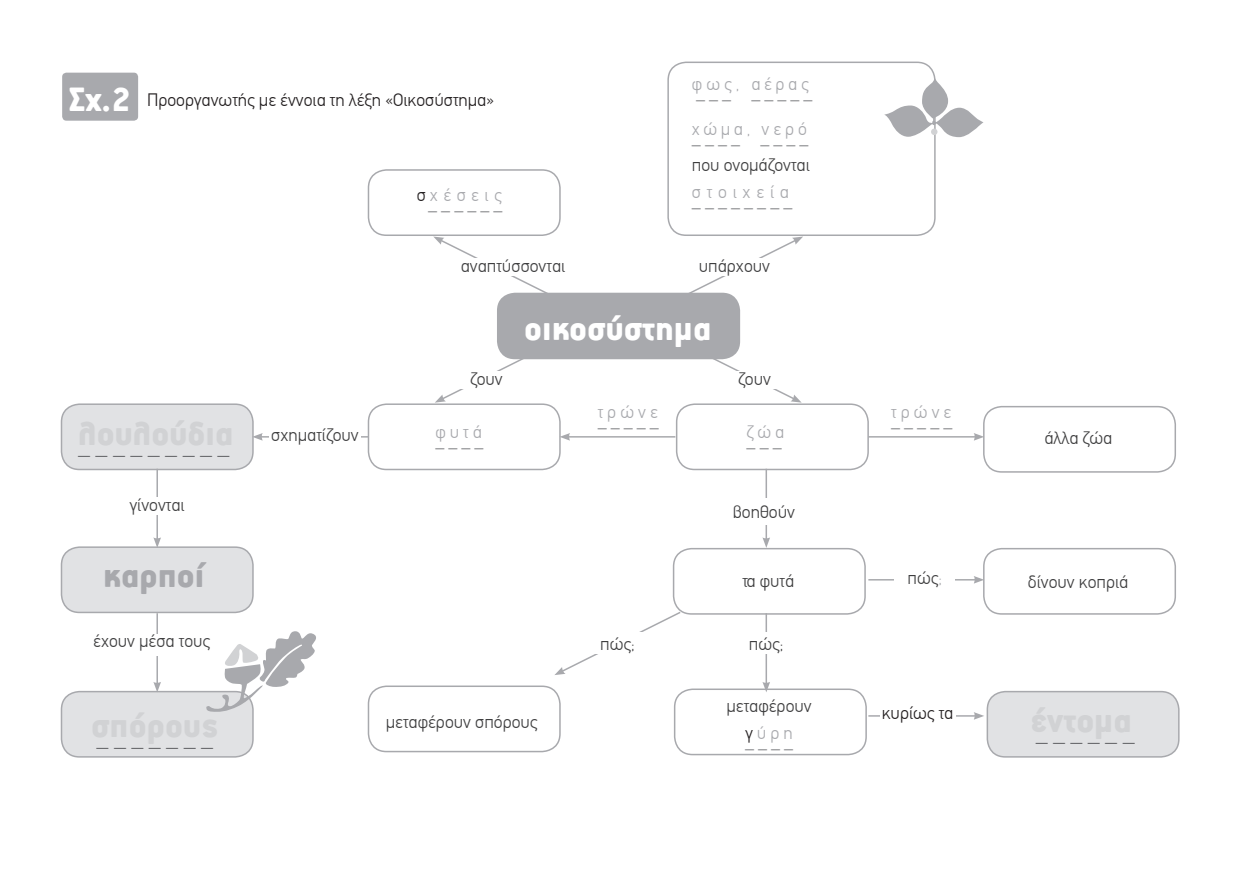
<style>
.page{position:relative;width:1234px;height:893px;background:#fff}
.page>*{position:absolute;margin:0;border:0;box-sizing:border-box;transform-origin:0 0}
.t1{font:900 37.5px "PF Premier Text";color:#fff}
.t2{font:900 37.5px "PF Premier Text";color:#a8a9ad}
.t3{font:300 24px "PF Din Text";color:#6c6d70}
.t4{font:300 18px/27px "PF Din Text";color:#3e3e3f;text-align:center}
.t5{font:300 18px "PF Din Text";color:#6c6d70}
.t6{font:300 18px "PF Din Text";color:#231f20}
.t7{font:300 18px "PF Din Text";letter-spacing:.22em;color:#a8a9ad}
.t8{font:300 18px "PF Din Text";letter-spacing:.2em;color:#a8a9ad}
.t9{font:300 18px "PF Din Text";letter-spacing:.32em;color:#a8a9ad}
.t10{font:300 18px "PF Din Text";letter-spacing:.3em;color:#a8a9ad}
.s1{color:#231f20}
.s2{color:#a8a9ad}
</style>
<div class="page">
<svg style="left:675px;top:237px;width:128px;height:64px"></svg>
<div style="left:497px;top:293px;width:243px;height:66px;background:#a8a9ad;border-radius:18px"></div>
<div style="left:62px;top:73px;width:76px;height:48px;background:#a8a9ad"></div>
<svg style="left:367px;top:169px;width:194px;height:132px"></svg>
<svg style="left:667px;top:61px;width:269px;height:176px"></svg>
<svg style="left:673px;top:338px;width:196px;height:133px"></svg>
<svg style="left:367px;top:685px;width:194px;height:68px"></svg>
<div style="left:460px;top:259px;width:111px;height:17px;background:#fff"></div>
<div style="left:698px;top:259px;width:85px;height:17px;background:#fff"></div>
<div style="left:712px;top:371px;width:85px;height:17px;background:#fff"></div>
<hr style="left:260px;top:436px;width:108px;height:2px;background:#a8a9ad">
<svg style="left:60px;top:403px;width:203px;height:68px;background:#e0e1e3"></svg>
<hr style="left:567px;top:436px;width:108px;height:2px;background:#a8a9ad">
<svg style="left:367px;top:343px;width:203px;height:128px"></svg>
<hr style="left:868px;top:436px;width:107px;height:2px;background:#a8a9ad">
<svg style="left:973px;top:406px;width:203px;height:67px"></svg>
<hr style="left:868px;top:579px;width:107px;height:2px;background:#a8a9ad">
<svg style="left:973px;top:548px;width:203px;height:67px"></svg>
<hr style="left:868px;top:715px;width:107px;height:2px;background:#a8a9ad">
<svg style="left:973px;top:690px;width:206px;height:68px;background:#e0e1e3"></svg>
<hr style="left:765px;top:469px;width:1px;height:71px;background:#a8a9ad">
<svg style="left:554px;top:537px;width:312px;height:138px"></svg>
<hr style="left:156px;top:469px;width:2px;height:71px;background:#a8a9ad">
<svg style="left:60px;top:537px;width:194px;height:77px;background:#e2e3e5"></svg>
<hr style="left:765px;top:613px;width:1px;height:71px;background:#a8a9ad">
<svg style="left:674px;top:682px;width:193px;height:74px"></svg>
<hr style="left:156px;top:613px;width:2px;height:71px;background:#a8a9ad">
<div style="left:102px;top:497px;width:110px;height:17px;background:#fff"></div>
<div style="left:269px;top:428px;width:92px;height:13px;background:#fff"></div>
<div style="left:587px;top:633px;width:60px;height:21px;background:#fff"></div>
<div style="left:735px;top:633px;width:61px;height:21px;background:#fff"></div>
<div style="left:724px;top:498px;width:79px;height:27px;background:#fff"></div>
<div style="left:894px;top:571px;width:61px;height:21px;background:#fff"></div>
<div style="left:879px;top:705px;width:76px;height:18px;background:#fff"></div>
<svg style="left:60px;top:629px;width:256px;height:129px"></svg>
<svg style="left:882px;top:78px;width:101px;height:59px"></svg>
<div style="left:930px;top:129px;width:7px;height:6px;background:#d1d2d4;border-radius:50%"></div>
<h1 class="t1" style="left:69px;top:80px;width:64px">Σχ.2</h1>
<p class="t6" style="left:147px;top:89px;width:349px">Προοργανωτής µε έννοια τη λέξη «Οικοσύστηµα»</p>
<p class="t10" style="left:417px;top:184px;width:86px"><span class="s1">σ</span>χέσεις</p>
<p class="t5" style="left:428px;top:193px;width:76px">_ _ _ _ _ _</p>
<p class="t4" style="left:460px;top:253px;width:106px">αναπτύσσονται</p>
<p class="t8" style="left:691px;top:73px;width:118px">φως, αέρας</p>
<p class="t5" style="left:696px;top:82px;width:118px">_ _ _ _ _ _ _ _</p>
<p class="t7" style="left:691px;top:118px;width:117px">χώµα, νερό</p>
<p class="t5" style="left:691px;top:127px;width:118px">_ _ _ _ _ _ _ _</p>
<p class="t4" style="left:691px;top:151px;width:119px">που ονοµάζονται</p>
<p class="t9" style="left:691px;top:181px;width:99px">στοιχεία</p>
<p class="t5" style="left:691px;top:190px;width:102px">_ _ _ _ _ _ _ _</p>
<p class="t4" style="left:698px;top:253px;width:73px">υπάρχουν</p>
<p class="t4" style="left:271px;top:422px;width:89px">σχηµατίζουν</p>
<p class="t4" style="left:470px;top:365px;width:34px">ζουν</p>
<p class="t7" style="left:435px;top:422px;width:48px">φ υ τ ά</p>
<p class="t5" style="left:435px;top:431px;width:50px">_ _ _ _</p>
<h1 class="t1" style="left:524px;top:310px;width:188px">οικοσύστηµα</h1>
<p class="t7" style="left:597px;top:401px;width:62px">τ ρ ώ ν ε</p>
<p class="t5" style="left:597px;top:410px;width:63px">_ _ _ _ _</p>
<p class="t4" style="left:738px;top:365px;width:34px">ζουν</p>
<p class="t7" style="left:746px;top:422px;width:39px">ζ ώ α</p>
<p class="t5" style="left:746px;top:431px;width:37px">_ _ _</p>
<h2 class="t3" style="left:78px;top:431px;width:153px">_ _ _ _ _ _ _ _ _</h2>
<p class="t4" style="left:130px;top:491px;width:56px">γίνονται</p>
<h1 class="t2" style="left:103px;top:556px;width:103px">καρποί</h1>
<p class="t4" style="left:93px;top:628px;width:118px">έχουν µέσα τους</p>
<h2 class="t3" style="left:97px;top:723px;width:118px">_ _ _ _ _ _ _</h2>
<p class="t4" style="left:386px;top:708px;width:153px">µεταφέρουν σπόρους</p>
<p class="t4" style="left:732px;top:498px;width:64px">βοηθούν</p>
<p class="t4" style="left:742px;top:567px;width:53px">τα φυτά</p>
<p class="t4" style="left:600px;top:631px;width:36px">πώς;</p>
<p class="t4" style="left:748px;top:631px;width:36px">πώς;</p>
<p class="t4" style="left:726px;top:692px;width:87px">µεταφέρουν <span class="s1">γ</span> <span class="s2">ύ ρ η</span></p>
<p class="t5" style="left:744px;top:731px;width:50px">_ _ _ _</p>
<p class="t7" style="left:891px;top:401px;width:62px">τ ρ ώ ν ε</p>
<p class="t5" style="left:891px;top:410px;width:63px">_ _ _ _ _</p>
<p class="t4" style="left:907px;top:565px;width:36px">πώς<span class="s2">;</span></p>
<p class="t6" style="left:881px;top:702px;width:73px">κυρίως τα</p>
<p class="t4" style="left:1044px;top:424px;width:69px">άλλα ζώα</p>
<p class="t4" style="left:1027px;top:568px;width:102px">δίνουν κοπριά</p>
<h2 class="t3" style="left:1035px;top:718px;width:100px">_ _ _ _ _ _</h2>
</div>
